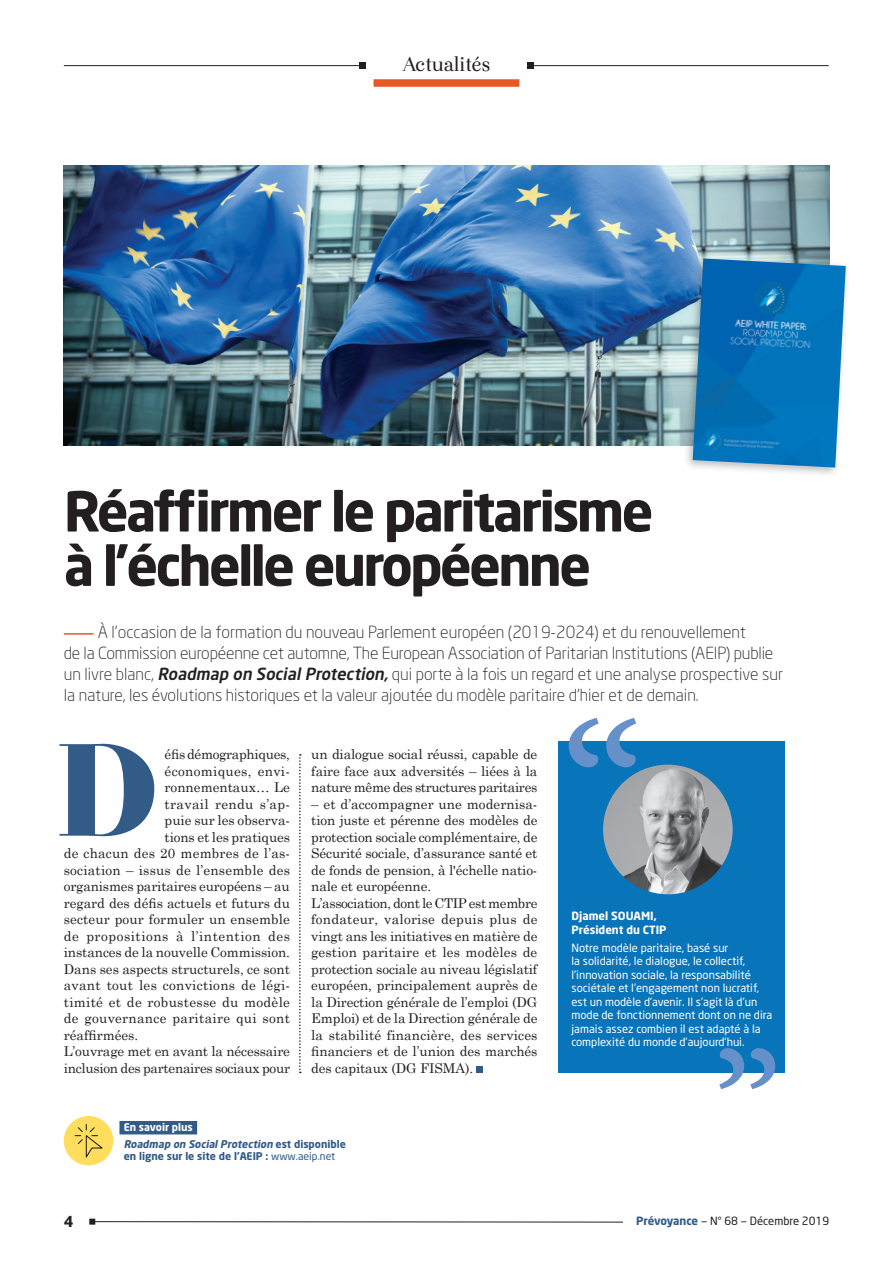
<style>
.page{position:relative;width:893px;height:1263px;background:#fff}
.page>*{position:absolute;margin:0;border:0;box-sizing:border-box;transform-origin:0 0}
.p_lettrine{font:900 137.55px "Otama Display";color:#325b88}
.Style_de_paragraphe{font:700 54.3px/54.3px "Neo Sans";letter-spacing:-.05em;color:#231f20}
.t1{font:21px "Otama";color:#231f20}
.intro{font:300 16.5px/21px "Neo Sans";color:#231f20}
.t2{font:700 15px "Neo Sans";color:#231f20}
.t3{font:13.5px/16.5px "Century Schoolbook";letter-spacing:-.005em;color:#231f20;text-align:justify}
.t4{font:11.25px/13.5px "Neo Sans";color:#fff}
.t5{font:11.25px "Neo Sans";color:#231f20}
.t6{font:700 11.25px/13.5px "Neo Sans";color:#fff}
.t7{font:700 10.5px/12px "Neo Sans";color:#325b88}
.t8{font:700 10.5px "Neo Sans";color:#fff}
.s1{font-weight:500;font-style:italic}
.s2{font-style:italic}
.s3{font-weight:400}
.s4{font-weight:700;color:#325b88}
</style>
<div class="page">
<svg style="left:89px;top:1219px;width:534px;height:6px"></svg>
<img style="left:64px;top:165px;width:765px;height:281px">
<hr style="left:64px;top:65px;width:298px;height:1px;background:#231f20">
<svg style="left:359px;top:63px;width:6px;height:6px"></svg>
<hr style="left:531px;top:65px;width:298px;height:1px;background:#231f20">
<svg style="left:528px;top:63px;width:6px;height:6px"></svg>
<div style="left:374px;top:79px;width:145px;height:8px;background:#e75723"></div>
<div style="left:683px;top:254px;width:168px;height:223px;background:#231f20;opacity:.3"></div>
<img style="left:693px;top:258px;width:153px;height:209px">
<hr style="left:64px;top:633px;width:30px;height:2px;background:#e75723">
<div style="left:64px;top:1116px;width:49px;height:49px;background:#ffde5d;border-radius:50%"></div>
<svg style="left:74px;top:1124px;width:29px;height:34px"></svg>
<div style="left:119px;top:1121px;width:78px;height:13px;background:#325b88"></div>
<div style="left:477px;top:1066px;width:6px;height:7px;background:#325b88"></div>
<div style="left:559px;top:741px;width:226px;height:332px;background:#0874b9"></div>
<svg style="left:299px;top:754px;width:2px;height:319px"></svg>
<img style="left:603px;top:765px;width:130px;height:129px;border-radius:65px">
<svg style="left:569px;top:718px;width:67px;height:49px"></svg>
<svg style="left:719px;top:1048px;width:56px;height:41px"></svg>
<p class="t1" style="left:402px;top:51px;width:89px">Actualités</p>
<p class="Style_de_paragraphe" style="left:64px;top:483px;width:591px">Réaffirmer le paritarisme à l’échelle européenne</p>
<p class="intro" style="left:64px;top:622px;width:721px;text-indent:34px">À l’occasion de la formation du nouveau Parlement européen (2019-2024) et du renouvellement<br>de la Commission européenne cet automne, The European Association of Paritarian Institutions (AEIP) publie un livre blanc, <span class="s1">Roadmap on SocialProtection,</span>qui porte à la fois un regard et une analyse prospective sur la nature, les évolutions historiques et la valeur ajoutée du modèle paritaire d’hier et de demain.</p>
<p class="p_lettrine" style="left:55px;top:704px;width:105px">D</p>
<p class="t3" style="left:64px;top:746px;width:228px;text-align:right">éfis démographiques,<br>économiques, envi&shy;ronnementaux… Le<br>travail rendu s’ap-<br>puie sur les observa-<br>tions et les pratiques<br>de chacun des 20 membres de l’as&shy;sociation – issus de l’ensemble des organismes paritaires européens – au regard des défis actuels et futurs du secteur pour formuler un ensemble de propositions à l’intention des instances de la nouvelle Commission.</p>
<p class="t3" style="left:64px;top:960px;width:228px">Dans ses aspects structurels, ce sont avant tout les convictions de légi&shy;timité et de robustesse du modèle de gouvernance paritaire qui sont réaffirmées.</p>
<p class="t3" style="left:64px;top:1043px;width:228px">L’ouvrage met en avant la nécessaire inclusion des partenaires sociaux pour</p>
<p class="t3" style="left:311px;top:746px;width:228px">un dialogue social réussi, capable de faire face aux adversités – liées à la nature même des structures paritaires</p>
<p class="t3" style="left:311px;top:795px;width:228px">– et d’accompagner une modernisa&shy;tion juste et pérenne des modèles de protection sociale complémentaire, de Sécurité sociale, d’assurance santé et de fonds de pension, à l'échelle natio&shy;nale et européenne.</p>
<p class="t3" style="left:311px;top:894px;width:228px">L’association, dont le CTIP est membre fondateur, valorise depuis plus de vingt ans les initiatives en matière de gestion paritaire et les modèles de protection sociale au niveau législatif européen, principalement auprès de la Direction générale de l’emploi (DG Emploi) et de la Direction générale de la stabilité financière, des services financiers et de l’union des marchés des capitaux (DG FISMA).</p>
<p class="t8" style="left:124px;top:1121px;width:71px">En savoir plus</p>
<p class="t7" style="left:124px;top:1137px;width:224px"><span class="s2">Roadmap on SocialProtection</span> e s t d i s p o n i b l e en ligne sur le site de l’AEIP : <span class="s3">www.aeip.net</span></p>
<p class="t6" style="left:571px;top:909px;width:97px">Djamel SOUAMI,<br>Président du CTIP</p>
<p class="t4" style="left:571px;top:941px;width:202px">Notre modèle paritaire, basé sur<br>la solidarité, le dialogue, le collectif, l’innovation sociale, la responsabilité sociétale et l’engagement non lucratif, est un modèle d’avenir. Il s’agit là d’un mode de fonctionnement dont on ne dira jamais assez combien il est adapté à la complexité du monde d’aujourd’hui.</p>
<p class="t2" style="left:64px;top:1211px;width:11px">4</p>
<p class="t5" style="left:636px;top:1214px;width:194px"><span class="s4">Prévoyance</span> — N° 68 — Décembre 2019</p>
</div>
